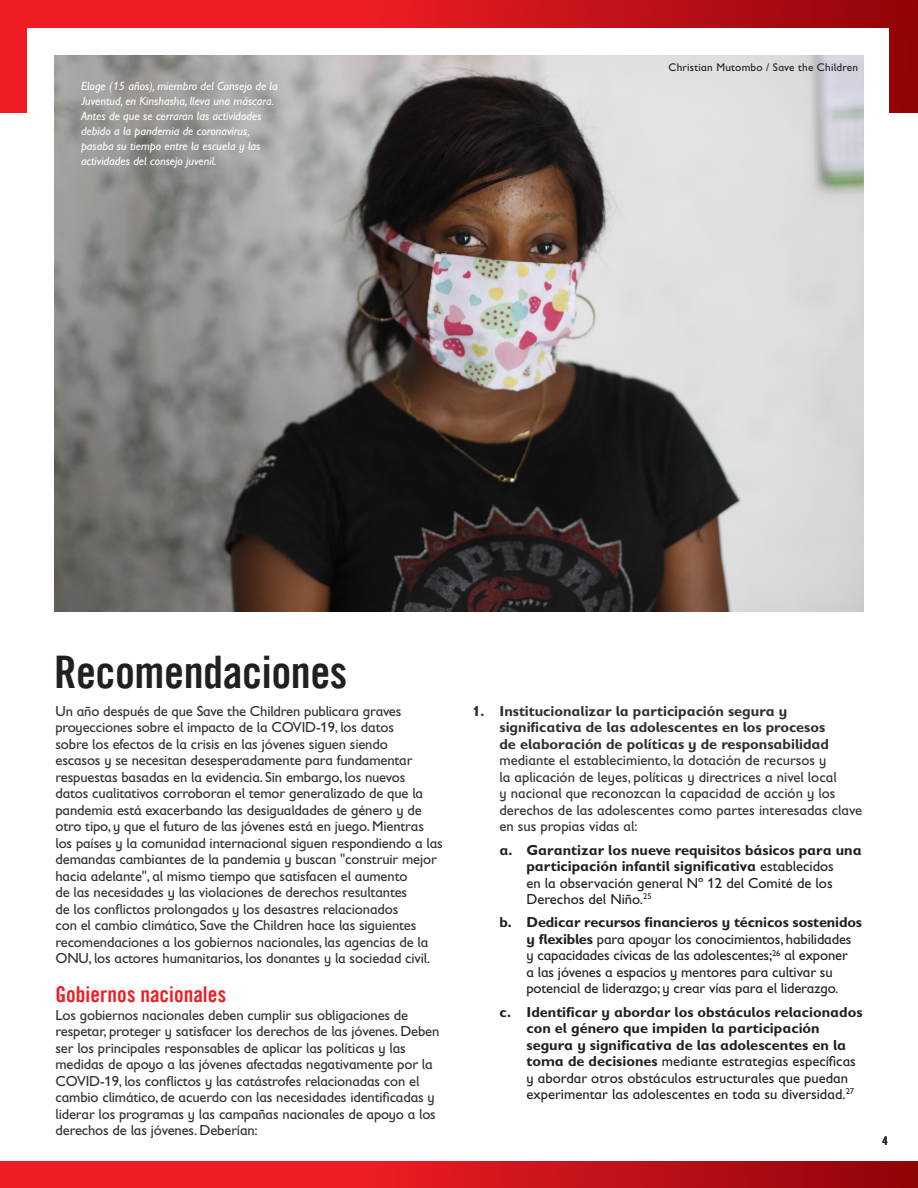
<style>
.page{position:relative;width:918px;height:1188px;background:#fff}
.page>*{position:absolute;margin:0;border:0;box-sizing:border-box;transform-origin:0 0}
.Section_Head{font:45px "Trade Gothic Bold Cond Twenty";letter-spacing:-.01em;color:#231f20}
.BHED{font:21.75px "Trade Gothic Bold Cond Twenty";color:#ee1d23}
.LEDE{font:14.7px/16.5px "Gill Sans Infant Std";letter-spacing:-.01em;color:#312f30}
.t1{font:14.7px/16.5px "Gill Sans Infant Std";letter-spacing:-.01em;color:#231f20}
.t2{font:700 14.55px/16.5px "Gill Sans Infant Std";color:#231f20;text-align:center}
.t3{font:700 14.55px/16.5px "Gill Sans Infant Std";color:#312f30}
.CTL{font:italic 12px/15px "Gill Sans Infant Std";color:#fff}
.t4{font:12px "Trade Gothic Bold Cond Twenty";color:#231f20}
.CREDIT{font:11.25px "Gill Sans Infant Std";letter-spacing:.02em;color:#231f20}
.s1{font-weight:400;font-size:14.7px}
.s2{font-weight:700;font-size:14.55px}
</style>
<div class="page">
<svg style="left:0;top:1161px;width:918px;height:27px;background:#d0151b"></svg>
<svg style="left:0;top:0;width:918px;height:112px;background:#ce1a20"></svg>
<div style="left:27px;top:29px;width:862px;height:377px;background:#fff"></div>
<img style="left:54px;top:55px;width:810px;height:556px">
<p class="CTL" style="left:81px;top:78px;width:198px">Eloge (15 años), miembro del Consejo de la Juventud, en Kinshasha, lleva una máscara.<br>Antes de que se cerraran las actividades debido a la pandemia de coronavirus, pasaba su tiempo entre la escuela y las actividades del consejo juvenil.</p>
<p class="CREDIT" style="left:669px;top:61px;width:191px">Christian Mutombo / Save the Children</p>
<p class="Section_Head" style="left:54px;top:645px;width:295px">Recomendaciones</p>
<p class="LEDE" style="left:56px;top:703px;width:389px">Un año después de que Save the Children publicara graves proyecciones sobre el impacto de la COVID-19, los datos<br>sobre los efectos de la crisis en las jóvenes siguen siendo<br>escasos y se necesitan desesperadamente para fundamentar respuestas basadas en la evidencia. Sin embargo, los nuevos<br>datos cualitativos corroboran el temor generalizado de que la pandemia está exacerbando las desigualdades de género y de otro tipo, y que el futuro de las jóvenes está en juego. Mientras los países y la comunidad internacional siguen respondiendo a las demandas cambiantes de la pandemia y buscan "construir mejor hacia adelante", al mismo tiempo que satisfacen el aumento<br>de las necesidades y las violaciones de derechos resultantes<br>de los conflictos prolongados y los desastres relacionados<br>con el cambio climático, Save the Children hace las siguientes recomendaciones a los gobiernos nacionales, las agencias de la ONU, los actores humanitarios, los donantes y la sociedad civil.</p>
<p class="BHED" style="left:56px;top:981px;width:172px">Gobiernos nacionales</p>
<p class="LEDE" style="left:56px;top:1006px;width:385px">Los gobiernos nacionales deben cumplir sus obligaciones de respetar, proteger y satisfacer los derechos de las jóvenes. Deben ser los principales responsables de aplicar las políticas y las medidas de apoyo a las jóvenes afectadas negativamente por la COVID-19, los conflictos y las catástrofes relacionadas con el cambio climático, de acuerdo con las necesidades identificadas y liderar los programas y las campañas nacionales de apoyo a los derechos de las jóvenes. Deberían:</p>
<p class="t3" style="left:500px;top:703px;width:331px;text-indent:-27px">1. Institucionalizar la participación segura y significativa de las adolescentes en los procesos de elaboración de políticas y de responsabilidad</p>
<p class="LEDE" style="left:500px;top:752px;width:364px">mediante el establecimiento, la dotación de recursos y<br>la aplicación de leyes, políticas y directrices a nivel local<br>y nacional que reconozcan la capacidad de acción y los derechos de las adolescentes como partes interesadas clave en sus propias vidas al:</p>
<p class="t2" style="left:500px;top:841px;width:364px">a. Garantizar los nueve requisitos básicos para una participación infantil significativa <span class="s1">establecidos</span></p>
<p class="t1" style="left:526px;top:874px;width:308px">en la observación general Nº 12 del Comité de los<br>Derechos del Niño.<sup>25</sup></p>
<p class="t2" style="left:500px;top:914px;width:364px">b. Dedicar recursos financieros y técnicos sostenidos</p>
<p class="t1" style="left:526px;top:931px;width:327px"><span class="s2">y flexibles</span> para apoyar los conocimientos, habilidades y capacidades cívicas de las adolescentes;<sup>26</sup> al exponer a las jóvenes a espacios y mentores para cultivar su potencial de liderazgo; y crear vías para el liderazgo.</p>
<p class="t2" style="left:526px;top:1003px;width:338px;text-align:left;text-indent:-27px">c. Identificar y abordar los obstáculos relacionados con el género que impiden la participación segura y significativa de las adolescentes en la</p>
<p class="t1" style="left:526px;top:1053px;width:331px"><span class="s2">toma de decisiones</span> mediante estrategias específicas y abordar otros obstáculos estructurales que puedan experimentar las adolescentes en toda su diversidad.<sup>27</sup></p>
<p class="t4" style="left:882px;top:1134px;width:7px">4</p>
</div>
